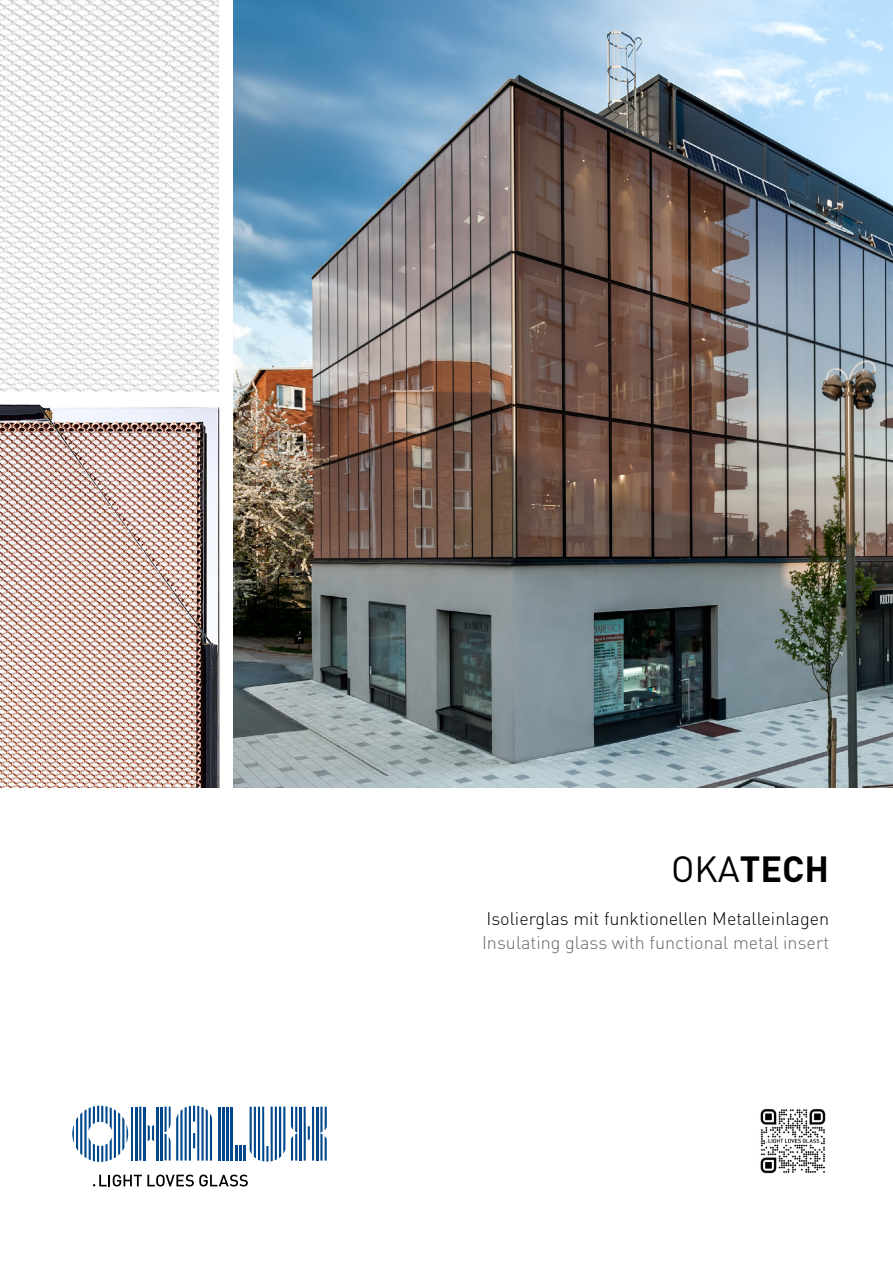
<style>
.page{position:relative;width:893px;height:1263px;background:#fff}
.page>*{position:absolute;margin:0;border:0;box-sizing:border-box;transform-origin:0 0}
.t1{font:700 36px "DIN Pro";color:#000}
.t2{font:300 18px "DIN Pro";color:#000}
.t3{font:300 18px "DIN Pro";color:#68676c}
.s1{font-weight:400}
</style>
<div class="page">
<svg style="left:72px;top:1106px;width:56px;height:56px"></svg>
<hr style="left:131px;top:1106px;width:2px;height:54px;background:#00478b">
<hr style="left:135px;top:1106px;width:2px;height:54px;background:#00478b">
<hr style="left:139px;top:1106px;width:2px;height:54px;background:#00478b">
<hr style="left:143px;top:1106px;width:3px;height:54px;background:#00478b">
<svg style="left:148px;top:1125px;width:6px;height:16px"></svg>
<hr style="left:156px;top:1106px;width:2px;height:54px;background:#00478b">
<hr style="left:160px;top:1106px;width:2px;height:54px;background:#00478b">
<svg style="left:165px;top:1106px;width:47px;height:54px"></svg>
<hr style="left:218px;top:1107px;width:2px;height:53px;background:#00478b">
<hr style="left:222px;top:1106px;width:2px;height:54px;background:#00478b">
<hr style="left:227px;top:1106px;width:2px;height:54px;background:#00478b">
<hr style="left:231px;top:1106px;width:2px;height:54px;background:#00478b">
<svg style="left:235px;top:1145px;width:6px;height:15px"></svg>
<hr style="left:243px;top:1145px;width:3px;height:15px;background:#00478b">
<svg style="left:250px;top:1106px;width:35px;height:55px"></svg>
<svg style="left:291px;top:1107px;width:6px;height:53px"></svg>
<hr style="left:299px;top:1107px;width:2px;height:53px;background:#00478b">
<svg style="left:304px;top:1107px;width:10px;height:53px"></svg>
<hr style="left:316px;top:1107px;width:2px;height:53px;background:#00478b">
<svg style="left:320px;top:1107px;width:7px;height:53px"></svg>
<svg style="left:93px;top:1174px;width:155px;height:12px"></svg>
<img style="left:233px;top:0;width:660px;height:788px">
<img style="left:760px;top:1109px;width:66px;height:65px">
<img style="left:0;top:0;width:218px;height:392px">
<img style="left:0;top:404px;width:220px;height:384px">
<h1 class="t1" style="left:671px;top:845px;width:160px"><span class="s1">OKA</span>TECH</h1>
<p class="t2" style="left:486px;top:907px;width:344px">Isolierglas mit funktionellen Metalleinlagen</p>
<p class="t3" style="left:482px;top:931px;width:349px">Insulating glass with functional metal insert</p>
</div>
